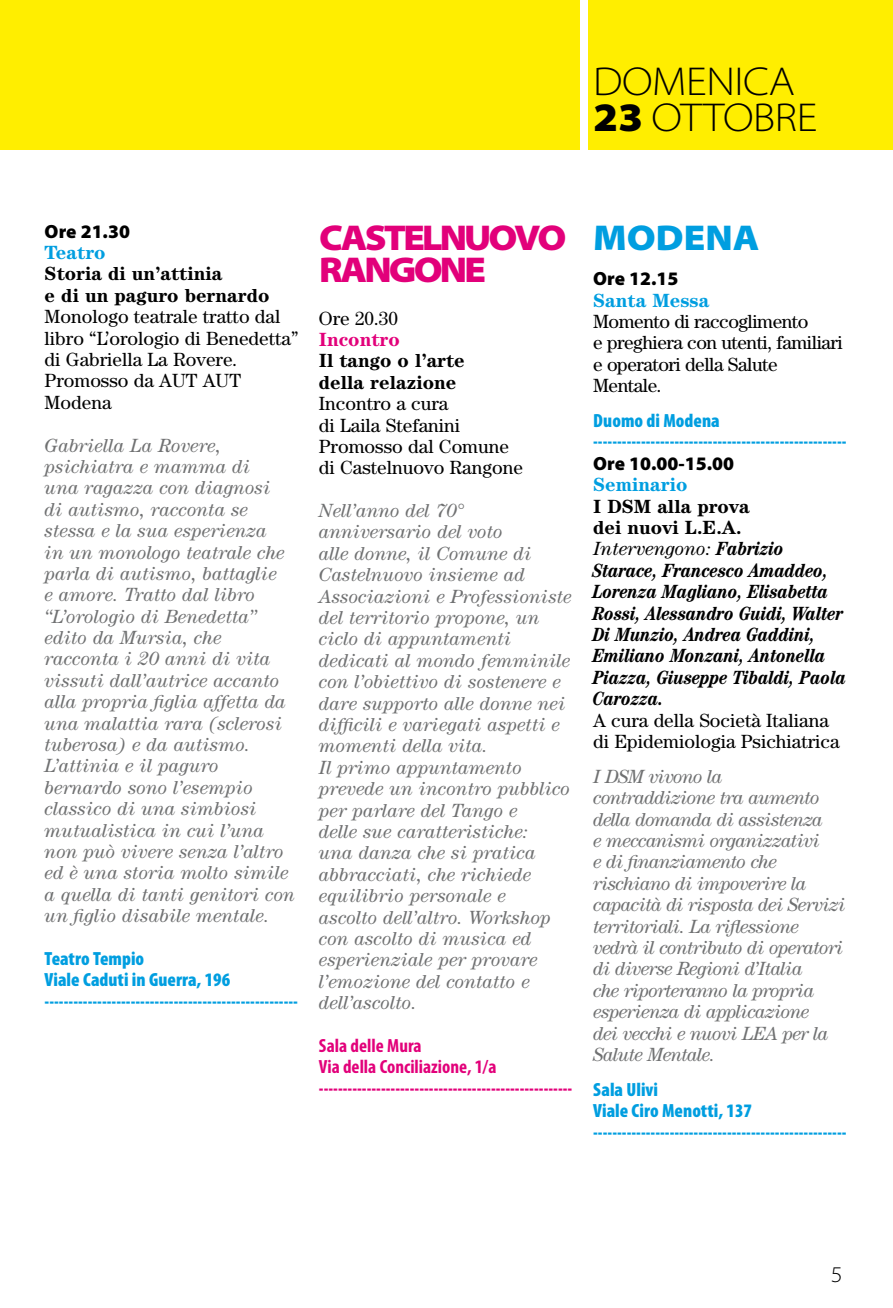
<style>
.page{position:relative;width:893px;height:1308px;background:#fff}
.page>*{position:absolute;margin:0;border:0;box-sizing:border-box;transform-origin:0 0}
.t1{font:300 semi-expanded 40.5px/36px "Myriad Pro";letter-spacing:-.01em;color:#000}
.t2{font:900 semi-expanded 36px/31.5px "Myriad Pro";letter-spacing:-.08em;color:#e2007a}
.t3{font:900 semi-expanded 36px "Myriad Pro";color:#009ee0}
.t4{font:300 semi-expanded 22.5px "Myriad Pro";color:#000}
.t5{font:italic 19.12px/21.4px "Century Std";color:#707172}
.t6{font:italic 19.12px/21.4px "Century Std";letter-spacing:-.035em;color:#707172}
.t7{font:900 condensed 19.12px/21.4px "Myriad Pro";color:#009ee0}
.t8{font:19.12px/21.4px "Century";color:#000}
.t9{font:italic 700 condensed 19.12px/21.4px "Century Std";color:#000}
.t10{font:700 19.12px/21.4px "Century";color:#000}
.t11{font:19.12px/21.4px "Century";letter-spacing:-.025em;color:#000}
.t12{font:900 condensed 19.12px "Myriad Pro";color:#e2007a}
.t13{font:700 condensed 19.12px/21.4px "Myriad Pro";color:#e2007a}
.t14{font:900 19.12px "Myriad Pro";color:#000}
.t15{font:700 19.12px "Century";color:#009ee0}
.t16{font:700 19.12px "Century";color:#e2007a}
.s1{font-weight:900}
.s2{font-weight:400;font-stretch:normal}
</style>
<div class="page">
<div style="left:0;top:0;width:893px;height:150px;background:#fe0"></div>
<div style="left:580px;top:0;width:7px;height:151px;background:#fff"></div>
<h1 class="t1" style="left:593px;top:63px;width:226px">DOMENICA<br><span class="s1">23</span> OTTOBRE</h1>
<p class="t14" style="left:45px;top:218px;width:87px">Ore 21.30</p>
<p class="t15" style="left:45px;top:241px;width:62px">Teatro</p>
<p class="t10" style="left:45px;top:263px;width:226px">Storia di un’attinia<br>e di un paguro bernardo</p>
<p class="t8" style="left:45px;top:306px;width:255px">Monologo teatrale tratto dal libro “L’orologio di Benedetta” di Gabriella La Rovere.<br>Promosso da AUT AUT<br>Modena</p>
<p class="t5" style="left:45px;top:434px;width:252px">Gabriella La Rovere, psichiatra e mamma di<br>una ragazza con diagnosi<br>di autismo, racconta se stessa e la sua esperienza<br>in un monologo teatrale che parla di autismo, battaglie<br>e amore. Tratto dal libro “L’orologio di Benedetta” edito da Mursia, che racconta i 20 anni di vita vissuti dall’autrice accanto alla propria figlia affetta da una malattia rara (sclerosi tuberosa) e da autismo.<br>L’attinia e il paguro bernardo sono l’esempio classico di una simbiosi mutualistica in cui l’una non può vivere senza l’altro ed è una storia molto simile a quella di tanti genitori con un figlio disabile mentale.</p>
<p class="t7" style="left:45px;top:947px;width:255px">Teatro Tempio<br>Viale Caduti in Guerra, 196 -----------------------------------------------------</p>
<h2 class="t2" style="left:319px;top:221px;width:249px">CASTELNUOVO<br>RANGONE</h2>
<p class="t8" style="left:319px;top:307px;width:81px">Ore 20.30</p>
<p class="t16" style="left:319px;top:328px;width:82px">Incontro</p>
<p class="t10" style="left:319px;top:350px;width:148px">Il tango o l’arte della relazione</p>
<p class="t8" style="left:319px;top:392px;width:205px">Incontro a cura<br>di Laila Stefanini<br>Promosso dal Comune di Castelnuovo Rangone</p>
<p class="t5" style="left:319px;top:499px;width:254px">Nell’anno del 70° anniversario del voto<br>alle donne, il Comune di<br>Castelnuovo insieme ad<br>Associazioni e Professioniste del territorio propone, un ciclo di appuntamenti dedicati al mondo femminile con l’obiettivo di sostenere e dare supporto alle donne nei difficili e variegati aspetti e momenti della vita.<br>Il primo appuntamento prevede un incontro pubblico per parlare del Tango e<br>delle sue caratteristiche:<br>una danza che si pratica abbracciati, che richiede equilibrio personale e<br>ascolto dell’altro. Workshop con ascolto di musica ed esperienziale per provare l’emozione del contatto e dell’ascolto.</p>
<p class="t13" style="left:319px;top:1034px;width:179px">Sala delle Mura<br>Via della Conciliazione, 1/a</p>
<p class="t12" style="left:319px;top:1076px;width:255px">-----------------------------------------------------</p>
<h2 class="t3" style="left:593px;top:214px;width:168px">MODENA</h2>
<p class="t14" style="left:593px;top:266px;width:87px">Ore 12.15</p>
<p class="t15" style="left:593px;top:289px;width:118px">Santa Messa</p>
<p class="t11" style="left:593px;top:310px;width:251px">Momento di raccoglimento<br>e preghiera con utenti, familiari e operatori della Salute<br>Mentale.</p>
<p class="t7" style="left:593px;top:409px;width:255px">Duomo di Modena -----------------------------------------------------</p>
<p class="t14" style="left:593px;top:450px;width:142px">Ore 10.00-15.00</p>
<p class="t15" style="left:593px;top:473px;width:96px">Seminario</p>
<p class="t10" style="left:593px;top:495px;width:158px">I DSM alla prova dei nuovi L.E.A.</p>
<p class="t9" style="left:593px;top:538px;width:255px"><span class="s2">Intervengono:</span> Fabrizio<br>Starace, Francesco Amaddeo,<br>Lorenza Magliano, Elisabetta<br>Rossi, Alessandro Guidi, Walter<br>Di Munzio, Andrea Gaddini,<br>Emiliano Monzani, Antonella<br>Piazza, Giuseppe Tibaldi, Paola<br>Carozza.</p>
<p class="t8" style="left:593px;top:709px;width:248px">A cura della Società Italiana di Epidemiologia Psichiatrica</p>
<p class="t6" style="left:593px;top:765px;width:254px">I DSM vivono la contraddizione tra aumento della domanda di assistenza<br>e meccanismi organizzativi<br>e di finanziamento che rischiano di impoverire la capacità di risposta dei Servizi territoriali. La riflessione vedrà il contributo di operatori di diverse Regioni d’Italia<br>che riporteranno la propria esperienza di applicazione<br>dei vecchi e nuovi LEA per la<br>Salute Mentale.</p>
<p class="t7" style="left:593px;top:1078px;width:255px">Sala Ulivi<br>Viale Ciro Menotti, 137 -----------------------------------------------------</p>
<p class="t4" style="left:831px;top:1260px;width:13px">5</p>
</div>
